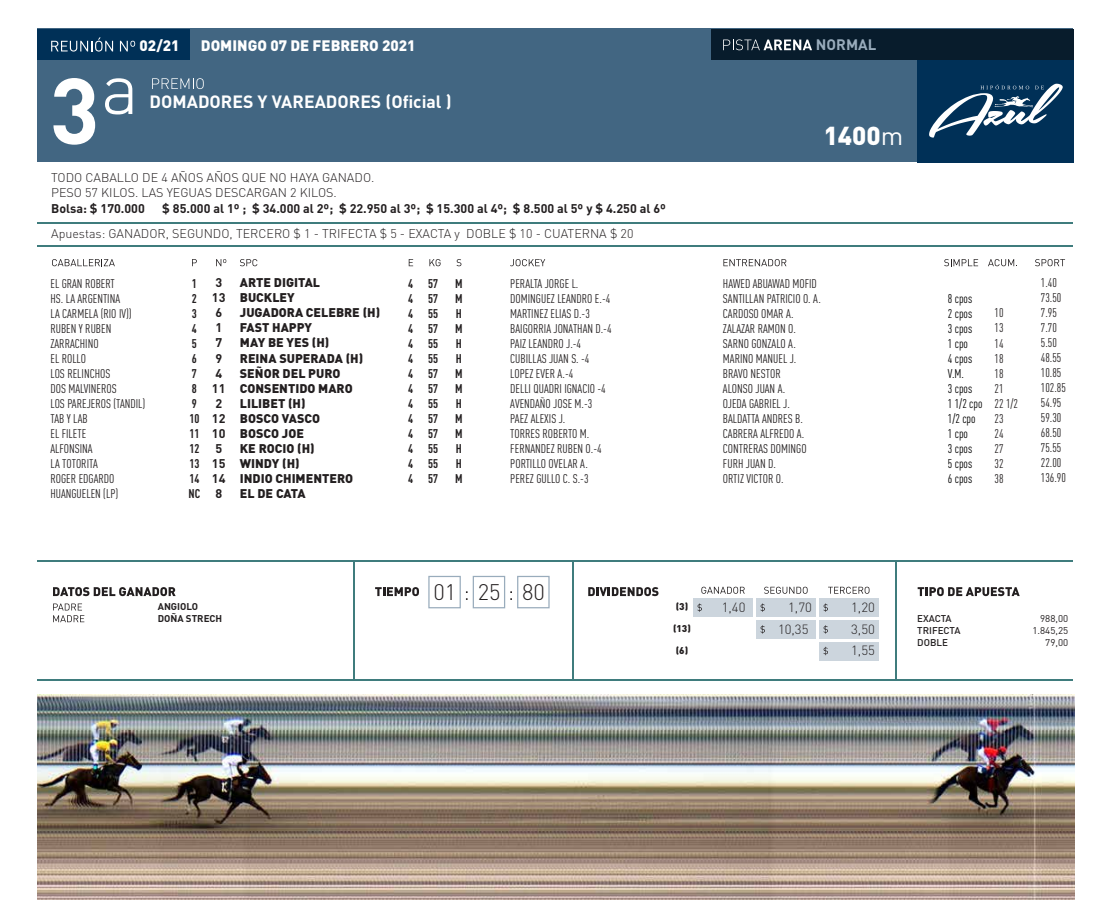
<style>
.page{position:relative;width:1098px;height:922px;background:#fff}
.page>*{position:absolute;margin:0;border:0;box-sizing:border-box;transform-origin:0 0}
.t1{font:700 92px "DIN Pro";color:#fff}
.t2{font:900 25.62px "DIN Pro";color:#fff}
.t3{font:300 22.25px "DIN Pro";color:#231f20}
.t4{font:700 17.62px "DIN Pro";color:#fff}
.t5{font:900 15px "DIN Pro";color:#fff}
.t6{font:700 15px "DIN Pro";color:#99acbc}
.t7{font:300 13.25px "DIN Pro";color:#231f20}
.t8{font:12.5px/15px "FFDIN Pro Cond";color:#231f20}
.t9{font:900 12.5px/15px "DIN Pro";color:#231f20}
.t10{font:300 12.5px/15px "DIN Pro";color:#231f20}
.t11{font:700 12.5px/15px "DIN Pro";color:#231f20}
.t12{font:700 12.5px/15px "FFDIN Pro Cond";color:#231f20;text-align:justify}
.t13{font:12.5px/15px "FFDIN Pro Cond";color:#000}
.t14{font:500 9.75px/11.8px "DIN Pro";color:#231f20}
.t15{font:9.75px/11.8px "DIN Pro";color:#231f20;text-align:right}
.t16{font:700 9.75px/11.8px "DIN Pro";color:#231f20}
.t17{font:900 9.75px "DIN Pro";color:#231f20}
.s1{font-weight:400}
</style>
<div class="page">
<div style="left:37px;top:28px;width:1036px;height:133px;background:#426682"></div>
<div style="left:917px;top:29px;width:156px;height:134px;background:#003057"></div>
<div style="left:37px;top:29px;width:154px;height:31px;background:#003057"></div>
<div style="left:710px;top:29px;width:363px;height:31px;background:#081c2c"></div>
<hr style="left:37px;top:560px;width:1036px;height:1px;background:#3f7c7d">
<hr style="left:37px;top:679px;width:1036px;height:1px;background:#3f7c7d">
<hr style="left:572px;top:560px;width:1px;height:120px;background:#3f7c7d">
<hr style="left:353px;top:560px;width:1px;height:120px;background:#3f7c7d">
<hr style="left:895px;top:560px;width:1px;height:120px;background:#3f7c7d">
<div style="left:428px;top:575px;width:33px;height:33px;border:1px solid #99acbc"></div>
<div style="left:472px;top:575px;width:33px;height:33px;border:1px solid #99acbc"></div>
<div style="left:517px;top:575px;width:32px;height:33px;border:1px solid #99acbc"></div>
<hr style="left:37px;top:222px;width:1036px;height:1px;background:#3f7c7d">
<hr style="left:37px;top:245px;width:1036px;height:2px;background:#3f7c7d">
<svg style="left:51px;top:37px;width:62px;height:15px"></svg>
<svg style="left:120px;top:41px;width:15px;height:10px"></svg>
<svg style="left:723px;top:39px;width:89px;height:11px"></svg>
<svg style="left:105px;top:78px;width:27px;height:36px"></svg>
<svg style="left:152px;top:78px;width:52px;height:11px"></svg>
<svg style="left:52px;top:259px;width:63px;height:7px"></svg>
<svg style="left:240px;top:259px;width:17px;height:7px"></svg>
<svg style="left:510px;top:259px;width:35px;height:7px"></svg>
<svg style="left:723px;top:259px;width:63px;height:7px"></svg>
<svg style="left:944px;top:259px;width:34px;height:7px"></svg>
<svg style="left:1035px;top:259px;width:30px;height:7px"></svg>
<svg style="left:988px;top:259px;width:29px;height:7px"></svg>
<svg style="left:192px;top:259px;width:5px;height:7px"></svg>
<svg style="left:409px;top:259px;width:4px;height:7px"></svg>
<svg style="left:429px;top:259px;width:11px;height:7px"></svg>
<svg style="left:456px;top:259px;width:5px;height:7px"></svg>
<svg style="left:216px;top:259px;width:10px;height:7px"></svg>
<svg style="left:375px;top:587px;width:44px;height:9px"></svg>
<svg style="left:53px;top:587px;width:123px;height:9px"></svg>
<svg style="left:588px;top:587px;width:70px;height:9px"></svg>
<svg style="left:917px;top:587px;width:102px;height:9px"></svg>
<svg style="left:701px;top:586px;width:43px;height:7px"></svg>
<svg style="left:764px;top:586px;width:43px;height:7px"></svg>
<svg style="left:828px;top:586px;width:41px;height:7px"></svg>
<div style="left:693px;top:598px;width:59px;height:18px;background:#ccd5dd"></div>
<svg style="left:697px;top:603px;width:5px;height:8px"></svg>
<div style="left:756px;top:598px;width:59px;height:18px;background:#ccd5dd"></div>
<svg style="left:760px;top:603px;width:5px;height:8px"></svg>
<div style="left:819px;top:598px;width:59px;height:18px;background:#ccd5dd"></div>
<svg style="left:823px;top:603px;width:5px;height:8px"></svg>
<div style="left:756px;top:619px;width:59px;height:19px;background:#ccd5dd"></div>
<svg style="left:760px;top:625px;width:5px;height:8px"></svg>
<div style="left:819px;top:619px;width:59px;height:19px;background:#ccd5dd"></div>
<svg style="left:823px;top:625px;width:5px;height:8px"></svg>
<div style="left:819px;top:641px;width:59px;height:19px;background:#ccd5dd"></div>
<svg style="left:823px;top:646px;width:5px;height:9px"></svg>
<svg style="left:53px;top:603px;width:31px;height:19px"></svg>
<svg style="left:929px;top:84px;width:133px;height:53px"></svg>
<img style="left:37px;top:694px;width:1037px;height:205px">
<h1 class="t1" style="left:50px;top:48px;width:51px">3</h1>
<p class="t5" style="left:140px;top:36px;width:41px">02/21</p>
<p class="t5" style="left:201px;top:36px;width:216px">DOMINGO 07 DE FEBRERO 2021</p>
<p class="t6" style="left:816px;top:35px;width:62px">NORMAL</p>
<h3 class="t4" style="left:150px;top:89px;width:303px">DOMADORES Y VAREADORES (Oficial )</h3>
<h2 class="t2" style="left:823px;top:118px;width:81px">1400<span class="s1">m</span></h2>
<p class="t10" style="left:51px;top:169px;width:325px">TODO CABALLO DE 4 AÑOS AÑOS QUE NO HAYA GANADO.<br>PESO 57 KILOS. LAS YEGUAS DESCARGAN 2 KILOS.</p>
<p class="t11" style="left:51px;top:201px;width:95px">Bolsa: $ 170.000</p>
<p class="t11" style="left:162px;top:201px;width:505px">$ 85.000 al 1º ; $ 34.000 al 2º; $ 22.950 al 3º; $ 15.300 al 4º; $ 8.500 al 5º y $ 4.250 al 6º</p>
<p class="t10" style="left:51px;top:226px;width:584px">Apuestas: GANADOR, SEGUNDO, TERCERO $ 1 - TRIFECTA $ 5 - EXACTA y DOBLE $ 10 - CUATERNA $ 20</p>
<p class="t8" style="left:50px;top:275px;width:96px">EL GRAN ROBERT<br>HS. LA ARGENTINA<br>LA CARMELA (RIO IV))<br>RUBEN Y RUBEN<br>ZARRACHINO<br>EL ROLLO<br>LOS RELINCHOS<br>DOS MALVINEROS<br>LOS PAREJEROS (TANDIL)<br>TAB Y LAB<br>EL FILETE<br>ALFONSINA<br>LA TOTORITA<br>ROGER EDGARDO<br>HUANGUELEN (LP)</p>
<p class="t12" style="left:188px;top:275px;width:13px;text-align:left">1<br>2<br>3<br>4<br>5<br>6<br>7<br>8<br>9<br>10<br>11<br>12<br>13<br>14<br>NC</p>
<p class="t11" style="left:212px;top:275px;width:15px">3<br>13<br>6<br>1<br>7<br>9<br>4<br>11<br>2<br>12<br>10<br>5<br>15<br>14<br>8</p>
<p class="t9" style="left:240px;top:275px;width:142px">ARTE DIGITAL<br>BUCKLEY<br>JUGADORA CELEBRE (H)<br>FAST HAPPY<br>MAY BE YES (H)<br>REINA SUPERADA (H)<br>SEÑOR DEL PURO<br>CONSENTIDO MARO<br>LILIBET (H)<br>BOSCO VASCO<br>BOSCO JOE<br>KE ROCIO (H)<br>WINDY (H)<br>INDIO CHIMENTERO<br>EL DE CATA</p>
<p class="t12" style="left:408px;top:275px;width:7px">4<br>4<br>4<br>4<br>4<br>4<br>4<br>4<br>4<br>4<br>4<br>4<br>4<br>4</p>
<p class="t12" style="left:428px;top:275px;width:12px">57<br>57<br>55<br>57<br>55<br>55<br>57<br>57<br>55<br>57<br>57<br>55<br>55<br>57</p>
<p class="t12" style="left:455px;top:275px;width:9px">M M H M H H M M H M M H H M</p>
<p class="t8" style="left:510px;top:275px;width:103px">PERALTA JORGE L.<br>DOMINGUEZ LEANDRO E.-4<br>MARTINEZ ELIAS D.-3<br>BAIGORRIA JONATHAN D.-4<br>PAIZ LEANDRO J.-4<br>CUBILLAS JUAN S. -4<br>LOPEZ EVER A.-4<br>DELLI QUADRI IGNACIO -4<br>AVENDAÑO JOSE M.-3<br>PAEZ ALEXIS J.<br>TORRES ROBERTO M.<br>FERNANDEZ RUBEN O.-4<br>PORTILLO OVELAR A.<br>PEREZ GULLO C. S.-3</p>
<p class="t8" style="left:723px;top:275px;width:99px">HAWED ABUAWAD MOFID<br>SANTILLAN PATRICIO O. A.<br>CARDOSO OMAR A.<br>ZALAZAR RAMON O.<br>SARNO GONZALO A.<br>MARINO MANUEL J.<br>BRAVO NESTOR<br>ALONSO JUAN A.<br>OJEDA GABRIEL J.<br>BALDATTA ANDRES B.<br>CABRERA ALFREDO A.<br>CONTRERAS DOMINGO<br>FURH JUAN D.<br>ORTIZ VICTOR O.</p>
<p class="t13" style="left:947px;top:290px;width:36px">8 cpos<br>2 cpos<br>3 cpos<br>1 cpo<br>4 cpos<br>V.M.<br>3 cpos<br>1 1/2 cpo<br>1/2 cpo<br>1 cpo<br>3 cpos<br>5 cpos<br>6 cpos</p>
<p class="t8" style="left:994px;top:304px;width:25px">10<br>13<br>14<br>18<br>18<br>21<br>22 1/2<br>23<br>24<br>27<br>32<br>38</p>
<p class="t8" style="left:1040px;top:274px;width:27px">1.40<br>73.50<br>7.95<br>7.70<br>5.50<br>48.55<br>10.85<br>102.85<br>54.95<br>59.30<br>68.50<br>75.55<br>22.00<br>136.90</p>
<p class="t16" style="left:158px;top:600px;width:66px">ANGIOLO<br>DOÑA STRECH</p>
<h3 class="t3" style="left:433px;top:576px;width:113px">01 25 80</h3>
<p class="t17" style="left:675px;top:600px;width:14px">(3)</p>
<p class="t7" style="left:721px;top:598px;width:25px">1,40</p>
<p class="t7" style="left:788px;top:598px;width:25px">1,70</p>
<p class="t7" style="left:851px;top:598px;width:25px">1,20</p>
<p class="t17" style="left:673px;top:622px;width:19px">(13)</p>
<p class="t7" style="left:778px;top:620px;width:32px">10,35</p>
<p class="t7" style="left:851px;top:620px;width:25px">3,50</p>
<p class="t17" style="left:675px;top:643px;width:14px">(6)</p>
<p class="t7" style="left:851px;top:641px;width:25px">1,55</p>
<p class="t14" style="left:917px;top:612px;width:45px">EXACTA<br>TRIFECTA<br>DOBLE</p>
<p class="t15" style="left:1032px;top:612px;width:37px">988,00<br>1.845,25<br>79,00</p>
</div>
